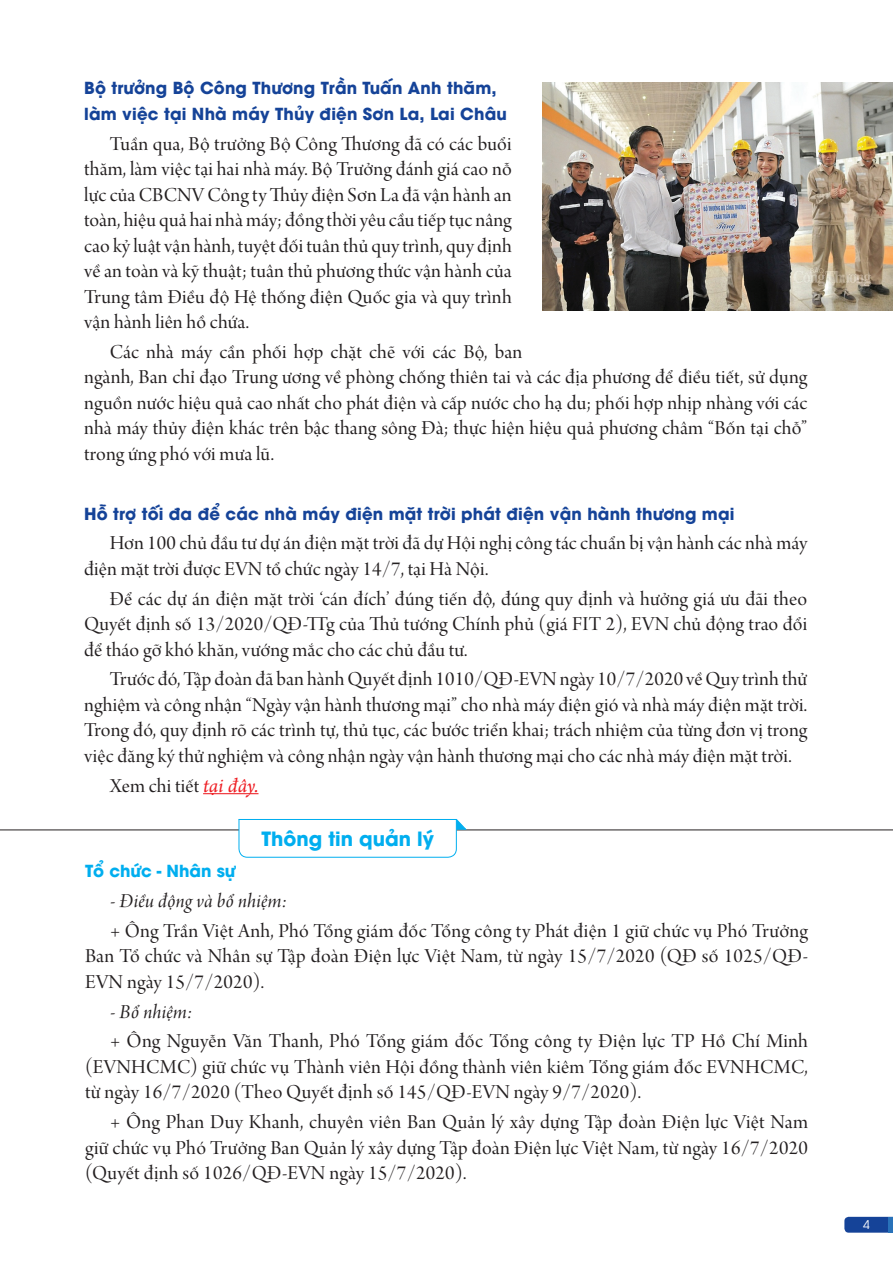
<style>
.page{position:relative;width:893px;height:1263px;background:#fff}
.page>*{position:absolute;margin:0;border:0;box-sizing:border-box;transform-origin:0 0}
.t1{font:21px/25.5px "Arno Pro Display";letter-spacing:.01em;color:#231f20;text-align:justify}
.t2{font:21px "Arno Pro Italic Display";letter-spacing:.015em;color:#231f20}
.t3{font:700 19.5px "UTM Avo";color:#00aeef}
.t4{font:700 16.5px/25.5px "UTM Avo";letter-spacing:.01em;color:#154398}
.t5{font:700 16.5px "UTM Avo";color:#00aeef}
.t6{font:12px "UTM Avo";color:#fff}
.s1{font-family:"Arno Pro";font-style:italic;color:#ee1d23}
</style>
<div class="page">
<svg style="left:844px;top:1217px;width:45px;height:16px"></svg>
<hr style="left:889px;top:1217px;width:4px;height:16px;background:#2972b9">
<hr style="left:203px;top:793px;width:56px;height:1px;background:#ee1d23">
<img style="left:543px;top:82px;width:350px;height:228px">
<hr style="left:0;top:829px;width:893px;height:1px;background:#231f20">
<svg style="left:238px;top:819px;width:229px;height:39px"></svg>
<p class="t4" style="left:84px;top:74px;width:424px">Bộ trưởng Bộ Công Thương Trần Tuấn Anh thăm, làm việc tại Nhà máy Thủy điện Sơn La, Lai Châu</p>
<p class="t1" style="left:84px;top:132px;width:429px;text-indent:26px">Tuần qua, Bộ trưởng Bộ Công Thương đã có các buổi thăm, làm việc tại hai nhà máy. Bộ Trưởng đánh giá cao nỗ lực của CBCNV Công ty Thủy điện Sơn La đã vận hành an toàn, hiệu quả hai nhà máy; đồng thời yêu cầu tiếp tục nâng cao kỷ luật vận hành, tuyệt đối tuân thủ quy trình, quy định về an toàn và kỹ thuật; tuân thủ phương thức vận hành của Trung tâm Điều độ Hệ thống điện Quốc gia và quy trình vận hành liên hồ chứa.</p>
<p class="t1" style="left:84px;top:340px;width:725px;text-align:left;text-indent:26px">Các nhà máy cần phối hợp chặt chẽ với các Bộ, ban<br>ngành, Ban chỉ đạo Trung ương về phòng chống thiên tai và các địa phương để điều tiết, sử dụng nguồn nước hiệu quả cao nhất cho phát điện và cấp nước cho hạ du; phối hợp nhịp nhàng với các nhà máy thủy điện khác trên bậc thang sông Đà; thực hiện hiệu quả phương châm “Bốn tại chỗ” trong ứng phó với mưa lũ.</p>
<p class="t4" style="left:84px;top:499px;width:652px">Hỗ trợ tối đa để các nhà máy điện mặt trời phát điện vận hành thương mại</p>
<p class="t1" style="left:84px;top:532px;width:725px;text-indent:26px">Hơn 100 chủ đầu tư dự án điện mặt trời đã dự Hội nghị công tác chuẩn bị vận hành các nhà máy điện mặt trời được EVN tổ chức ngày 14/7, tại Hà Nội.</p>
<p class="t1" style="left:84px;top:587px;width:725px;text-indent:26px">Để các dự án điện mặt trời ‘cán đích’ đúng tiến độ, đúng quy định và hưởng giá ưu đãi theo Quyết định số 13/2020/QĐ-TTg của Thủ tướng Chính phủ (giá FIT 2), EVN chủ động trao đổi để tháo gỡ khó khăn, vướng mắc cho các chủ đầu tư.</p>
<p class="t1" style="left:84px;top:668px;width:725px;text-indent:26px">Trước đó, Tập đoàn đã ban hành Quyết định 1010/QĐ-EVN ngày 10/7/2020 về Quy trình thử nghiệm và công nhận “Ngày vận hành thương mại” cho nhà máy điện gió và nhà máy điện mặt trời.<br>Trong đó, quy định rõ các trình tự, thủ tục, các bước triển khai; trách nhiệm của từng đơn vị trong việc đăng ký thử nghiệm và công nhận ngày vận hành thương mại cho các nhà máy điện mặt trời.</p>
<p class="t1" style="left:110px;top:774px;width:150px">Xem chi tiết <span class="s1">tại đây.</span></p>
<p class="t3" style="left:261px;top:822px;width:174px">Thông tin quản lý</p>
<p class="t5" style="left:85px;top:857px;width:152px">Tổ chức - Nhân sự</p>
<p class="t2" style="left:111px;top:889px;width:178px">- Điều động và bổ nhiệm:</p>
<p class="t1" style="left:85px;top:919px;width:724px;text-indent:26px">+ Ông Trần Việt Anh, Phó Tổng giám đốc Tổng công ty Phát điện 1 giữ chức vụ Phó Trưởng Ban Tổ chức và Nhân sự Tập đoàn Điện lực Việt Nam, từ ngày 15/7/2020 (QĐ số 1025/QĐ-EVN ngày 15/7/2020).</p>
<p class="t2" style="left:111px;top:999px;width:83px">- Bổ nhiệm:</p>
<p class="t1" style="left:85px;top:1030px;width:724px;text-indent:26px">+ Ông Nguyễn Văn Thanh, Phó Tổng giám đốc Tổng công ty Điện lực TP Hồ Chí Minh (EVNHCMC) giữ chức vụ Thành viên Hội đồng thành viên kiêm Tổng giám đốc EVNHCMC, từ ngày 16/7/2020 (Theo Quyết định số 145/QĐ-EVN ngày 9/7/2020).</p>
<p class="t1" style="left:85px;top:1110px;width:724px;text-indent:26px">+ Ông Phan Duy Khanh, chuyên viên Ban Quản lý xây dựng Tập đoàn Điện lực Việt Nam giữ chức vụ Phó Trưởng Ban Quản lý xây dựng Tập đoàn Điện lực Việt Nam, từ ngày 16/7/2020 (Quyết định số 1026/QĐ-EVN ngày 15/7/2020).</p>
<p class="t6" style="left:863px;top:1215px;width:8px">4</p>
</div>
